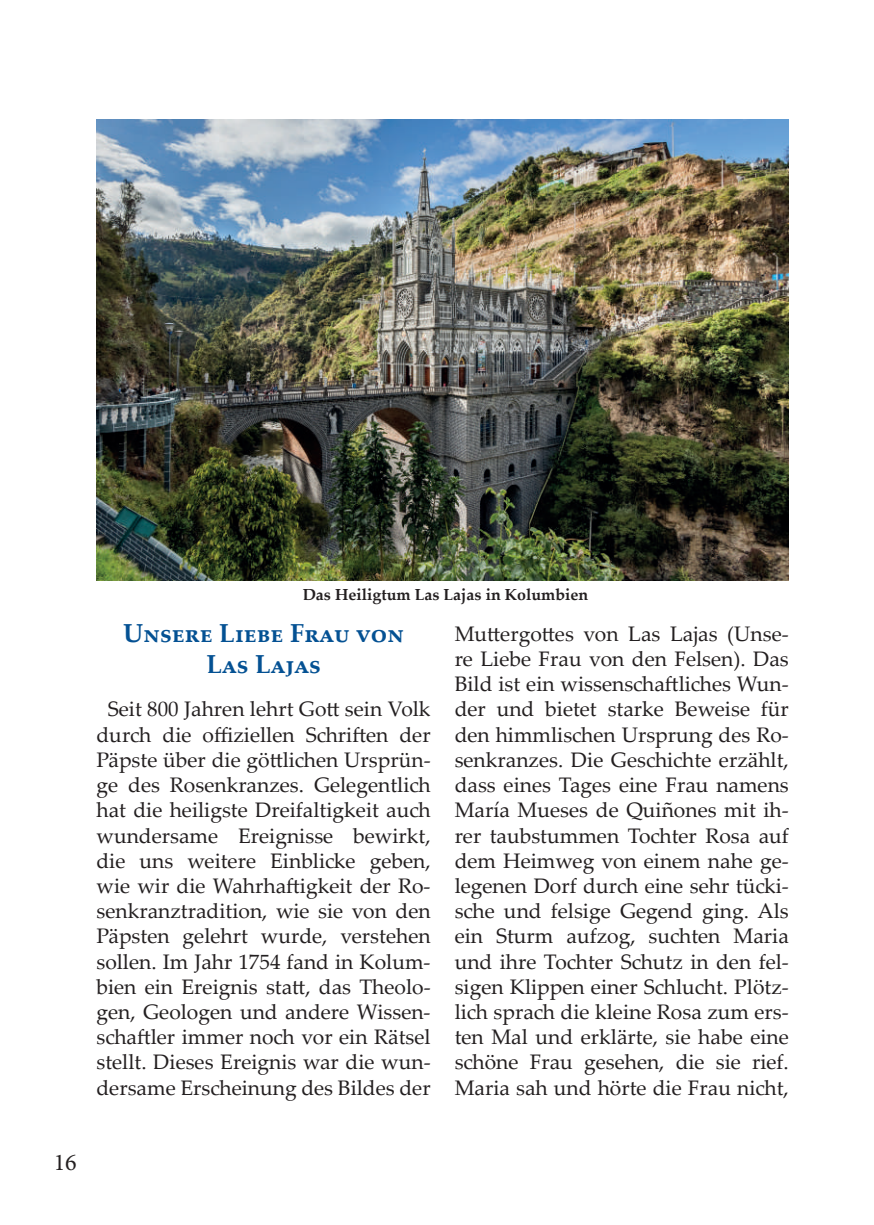
<style>
.page{position:relative;width:874px;height:1225px;background:#fff}
.page>*{position:absolute;margin:0;border:0;box-sizing:border-box;transform-origin:0 0}
.t1{font:700 26px/31.2px "Palatino Linotype";color:#045193;text-align:center}
.t2{font:24px "Minion Pro";color:#231f20}
.t3{font:21px/25.2px "Palatino Linotype";color:#231f20;text-align:center}
.t4{font:700 16px "Palatino Linotype";color:#231f20}
</style>
<div class="page">
<img style="left:96px;top:120px;width:692px;height:461px">
<p class="t4" style="left:302px;top:583px;width:287px">Das Heiligtum Las Lajas in Kolumbien</p>
<p class="t1" style="left:123px;top:616px;width:282px">Unsere Liebe Frau von<br>Las Lajas</p>
<p class="t3" style="left:96px;top:696px;width:335px">Seit 800 Jahren lehrt Gott sein Volk durch die offiziellen Schriften der Päpste über die göttlichen Ursprün&shy;ge des Rosenkranzes. Gelegentlich hat die heiligste Dreifaltigkeit auch wundersame Ereignisse bewirkt, die uns weitere Einblicke geben, wie wir die Wahrhaftigkeit der Ro&shy;senkranztradition, wie sie von den Päpsten gelehrt wurde, verstehen sollen. Im Jahr 1754 fand in Kolum&shy;bien ein Ereignis statt, das Theolo&shy;gen, Geologen und andere Wissen&shy;schaftler immer noch vor ein Rätsel stellt. Dieses Ereignis war die wun&shy;dersame Erscheinung des Bildes der</p>
<p class="t3" style="left:454px;top:620px;width:335px;text-align:justify">Muttergottes von Las Lajas (Unse&shy;re Liebe Frau von den Felsen). Das Bild ist ein wissenschaftliches Wun&shy;der und bietet starke Beweise für den himmlischen Ursprung des Ro&shy;senkranzes. Die Geschichte erzählt, dass eines Tages eine Frau namens María Mueses de Quiñones mit ih&shy;rer taubstummen Tochter Rosa auf dem Heimweg von einem nahe ge&shy;legenen Dorf durch eine sehr tücki&shy;sche und felsige Gegend ging. Als ein Sturm aufzog, suchten Maria und ihre Tochter Schutz in den fel&shy;sigen Klippen einer Schlucht. Plötz&shy;lich sprach die kleine Rosa zum ers&shy;ten Mal und erklärte, sie habe eine schöne Frau gesehen, die sie rief.<br>Maria sah und hörte die Frau nicht,</p>
<p class="t2" style="left:54px;top:1145px;width:25px">16</p>
</div>
